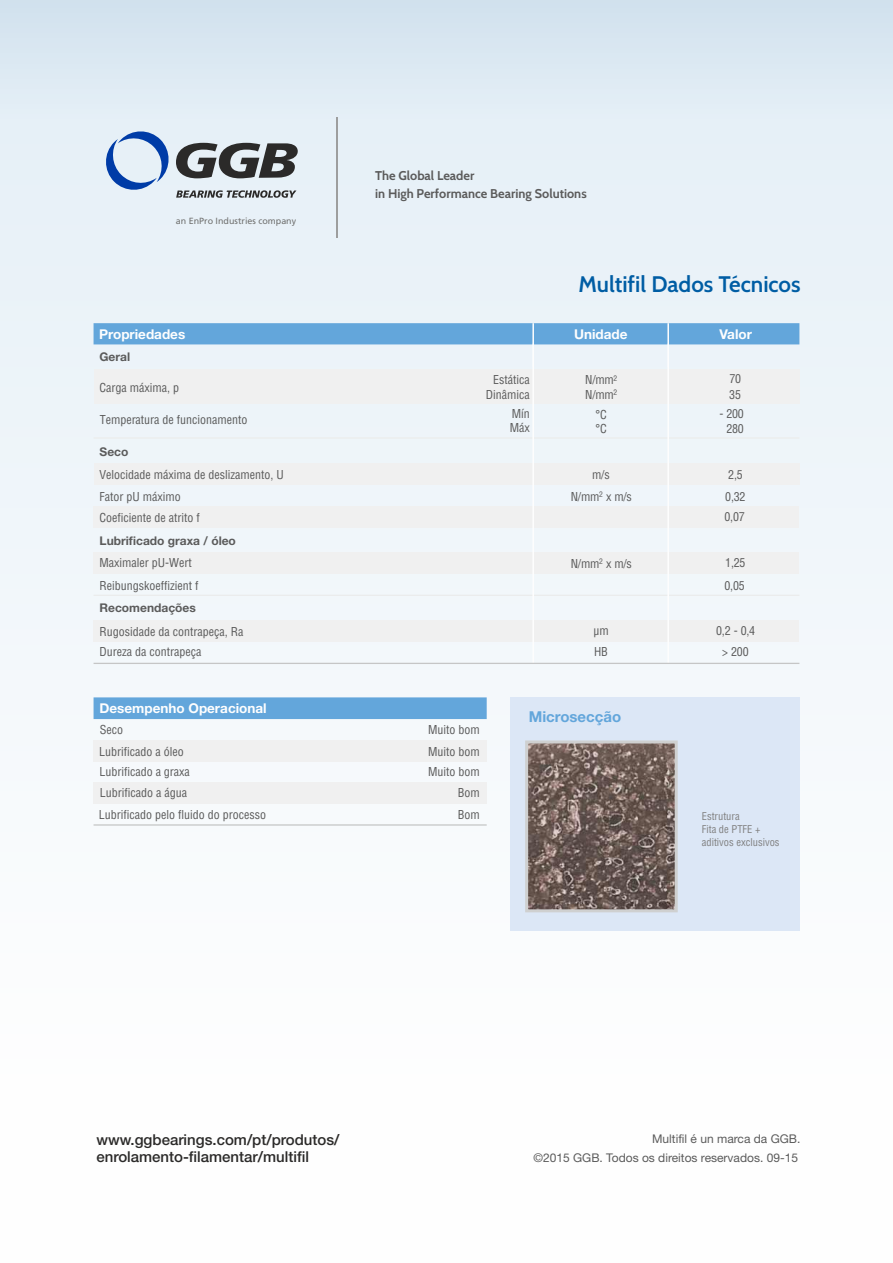
<style>
.page{position:relative;width:893px;height:1263px;background:#fff}
.page>*{position:absolute;margin:0;border:0;box-sizing:border-box;transform-origin:0 0}
.t1{font:600 22.5px "Cabin";color:#005da4}
.t2{font:500 15px "Helvetica Neue LT";color:#2b2a29}
.t3{font:700 15px "Helvetica Neue LT";color:#63a6db}
.t4{font:700 13.5px "Helvetica Neue LT";color:#fefefe}
.t5{font:700 12.75px/17.2px "Cabin";color:#5b5b5b}
.t6{font:condensed 12px/14.4px "Helvetica";color:#5b5b5b}
.t7{font:12px "Helvetica Neue LT";color:#5b5b5b}
.t8{font:700 12px "Helvetica Neue LT";color:#5b5b5b}
.t9{font:condensed 10.5px/13.2px "Helvetica";color:#808080}
.t10{font:9px "Frutiger";color:#727271}
.t11{font:condensed 7.5px "Helvetica";color:#5b5b5b}
</style>
<div class="page">
<div style="left:0;top:0;width:893px;height:1263px;background:linear-gradient(to bottom,#e0ecf5,#fff)"></div>
<hr style="left:94px;top:595px;width:705px;height:1px;background:#ebecec">
<svg style="left:103px;top:129px;width:195px;height:69px;background:#a8b4c1"></svg>
<hr style="left:336px;top:117px;width:1px;height:121px;background:#9d9e9e">
<div style="left:510px;top:697px;width:289px;height:234px;background:#dce7f6"></div>
<div style="left:94px;top:553px;width:705px;height:21px;background:#f0f0f0"></div>
<img style="left:529px;top:744px;width:145px;height:164px">
<div style="left:525px;top:740px;width:153px;height:172px;border:3px solid #cfd0d0"></div>
<hr style="left:94px;top:437px;width:705px;height:2px;background:#ebecec">
<div style="left:94px;top:463px;width:705px;height:22px;background:#f0f0f0"></div>
<div style="left:94px;top:506px;width:705px;height:21px;background:#f0f0f0"></div>
<div style="left:94px;top:620px;width:705px;height:22px;background:#f0f0f0"></div>
<div style="left:94px;top:370px;width:705px;height:34px;background:#f0f0f0"></div>
<svg style="left:94px;top:323px;width:705px;height:44px;background:#a9cdea"></svg>
<hr style="left:532px;top:323px;width:2px;height:340px;background:#fefefe">
<hr style="left:667px;top:323px;width:2px;height:340px;background:#fefefe">
<hr style="left:94px;top:663px;width:705px;height:1px;background:#c5c6c6">
<div style="left:94px;top:740px;width:393px;height:21px;background:#f0f0f0"></div>
<div style="left:94px;top:782px;width:393px;height:22px;background:#f0f0f0"></div>
<div style="left:94px;top:697px;width:393px;height:22px;background:#63a6db"></div>
<hr style="left:94px;top:824px;width:393px;height:2px;background:#c5c6c6">
<p class="t10" style="left:176px;top:217px;width:122px">an EnPro Industries company</p>
<p class="t5" style="left:375px;top:167px;width:213px">The Global Leader<br>in High Performance Bearing Solutions</p>
<h1 class="t1" style="left:578px;top:270px;width:224px">Multifil Dados Técnicos</h1>
<p class="t4" style="left:99px;top:329px;width:88px">Propriedades</p>
<p class="t4" style="left:574px;top:329px;width:55px">Unidade</p>
<p class="t4" style="left:719px;top:329px;width:34px">Valor</p>
<p class="t8" style="left:100px;top:353px;width:32px">Geral</p>
<p class="t6" style="left:99px;top:381px;width:81px">Carga máxima, p</p>
<p class="t6" style="left:486px;top:374px;width:45px;text-align:center">Estática<br>Dinâmica</p>
<p class="t11" style="left:614px;top:375px;width:5px">2</p>
<p class="t6" style="left:729px;top:372px;width:13px;line-height:15.5px">70<br>35</p>
<p class="t6" style="left:719px;top:408px;width:26px;text-align:center">- 200<br>280</p>
<p class="t6" style="left:725px;top:465px;width:22px;line-height:21.9px">2,5<br>0,32</p>
<p class="t6" style="left:585px;top:374px;width:30px">N/mm</p>
<p class="t11" style="left:614px;top:389px;width:5px">2</p>
<p class="t6" style="left:585px;top:388px;width:30px">N/mm</p>
<p class="t6" style="left:100px;top:414px;width:149px">Temperatura de funcionamento</p>
<p class="t6" style="left:510px;top:407px;width:21px">Mín<br>Máx</p>
<p class="t6" style="left:595px;top:408px;width:13px">°C °C</p>
<p class="t8" style="left:100px;top:447px;width:30px">Seco</p>
<p class="t6" style="left:100px;top:468px;width:186px">Velocidade máxima de deslizamento, U</p>
<p class="t6" style="left:592px;top:468px;width:19px">m/s</p>
<p class="t6" style="left:100px;top:490px;width:83px">Fator pU máximo</p>
<p class="t11" style="left:599px;top:491px;width:5px">2</p>
<p class="t6" style="left:571px;top:490px;width:62px">N/mm x m/s</p>
<p class="t6" style="left:100px;top:512px;width:102px">Coeficiente de atrito f</p>
<p class="t8" style="left:100px;top:537px;width:138px">Lubrificado graxa / óleo</p>
<p class="t6" style="left:100px;top:557px;width:94px">Maximaler pU-Wert</p>
<p class="t11" style="left:599px;top:559px;width:5px">2</p>
<p class="t6" style="left:571px;top:558px;width:62px">N/mm x m/s</p>
<p class="t6" style="left:100px;top:580px;width:100px">Reibungskoeffizient f</p>
<p class="t8" style="left:100px;top:603px;width:98px">Recomendações</p>
<p class="t6" style="left:100px;top:625px;width:145px">Rugosidade da contrapeça, Ra</p>
<p class="t6" style="left:594px;top:625px;width:17px">µm</p>
<p class="t6" style="left:100px;top:646px;width:103px">Dureza da contrapeça</p>
<p class="t6" style="left:594px;top:645px;width:15px">HB</p>
<p class="t4" style="left:99px;top:704px;width:169px">Desempenho Operacional</p>
<p class="t6" style="left:100px;top:723px;width:25px">Seco</p>
<p class="t6" style="left:428px;top:723px;width:53px">Muito bom</p>
<p class="t6" style="left:99px;top:745px;width:86px">Lubrificado a óleo</p>
<p class="t6" style="left:428px;top:745px;width:53px">Muito bom</p>
<p class="t6" style="left:99px;top:765px;width:92px">Lubrificado a graxa</p>
<p class="t6" style="left:428px;top:765px;width:53px">Muito bom</p>
<p class="t6" style="left:100px;top:786px;width:89px">Lubrificado a água</p>
<p class="t6" style="left:458px;top:786px;width:24px">Bom</p>
<p class="t6" style="left:99px;top:808px;width:169px">Lubrificado pelo fluido do processo</p>
<p class="t6" style="left:458px;top:808px;width:24px">Bom</p>
<p class="t3" style="left:529px;top:712px;width:94px">Microsecção</p>
<p class="t6" style="left:724px;top:511px;width:22px">0,07</p>
<p class="t6" style="left:725px;top:556px;width:22px">1,25</p>
<p class="t6" style="left:724px;top:579px;width:22px">0,05</p>
<p class="t6" style="left:716px;top:622px;width:41px;line-height:20.2px;text-align:center">0,2 - 0,4 &gt; 200</p>
<p class="t9" style="left:702px;top:810px;width:79px">Estrutura<br>Fita de PTFE + aditivos exclusivos</p>
<p class="t2" style="left:96px;top:1134px;width:245px">www.ggbearings.com/pt/produtos/</p>
<p class="t7" style="left:652px;top:1134px;width:150px">Multifil é un marca da GGB.</p>
<p class="t2" style="left:96px;top:1151px;width:214px">enrolamento-filamentar/multifil</p>
<p class="t7" style="left:534px;top:1154px;width:266px">©2015 GGB. Todos os direitos reservados. 09-15</p>
</div>
